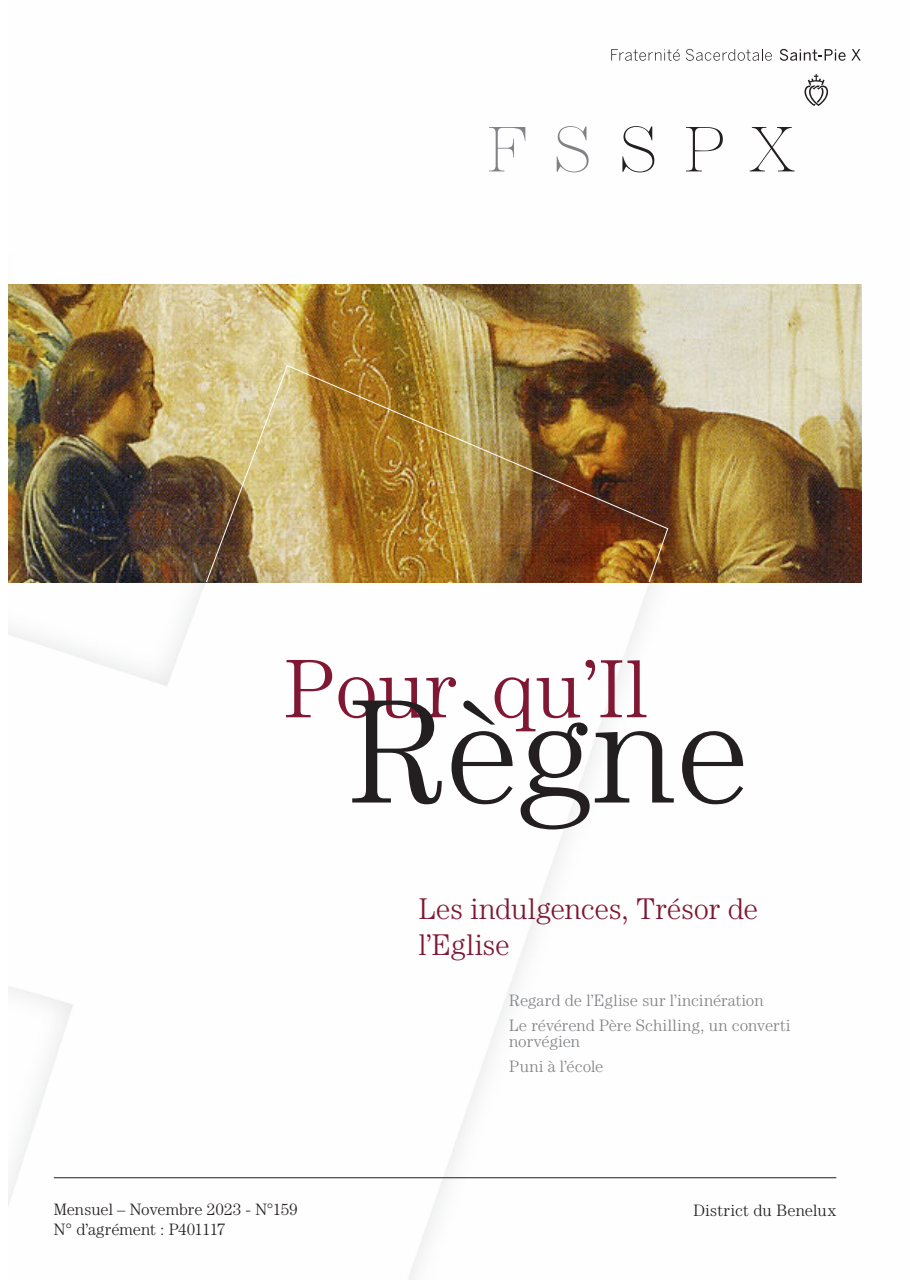
<style>
.page{position:relative;width:910px;height:1280px;background:#fff}
.page>*{position:absolute;margin:0;border:0;box-sizing:border-box;transform-origin:0 0}
.t1{font:300 148.2px "Century Std";color:#231f20}
.t2{font:300 30px/36px "Century Std";letter-spacing:-.005em;color:#801733}
.t3{font:300 16.5px/16.5px "Century Std";color:#808285}
.Ad_body{font:300 16.5px "Century Std";color:#231f20}
</style>
<div class="page">
<img style="left:9px;top:48px;width:853px;height:1232px">
<svg style="left:286px;top:660px;width:46px;height:57px"></svg>
<svg style="left:338px;top:677px;width:118px;height:41px"></svg>
<svg style="left:495px;top:660px;width:151px;height:71px"></svg>
<hr style="left:54px;top:1177px;width:782px;height:1px;background:#231f20">
<svg style="left:489px;top:127px;width:36px;height:44px"></svg>
<svg style="left:686px;top:127px;width:37px;height:44px"></svg>
<svg style="left:557px;top:126px;width:32px;height:46px"></svg>
<svg style="left:622px;top:126px;width:32px;height:46px"></svg>
<svg style="left:750px;top:127px;width:45px;height:44px"></svg>
<svg style="left:804px;top:74px;width:24px;height:32px"></svg>
<svg style="left:611px;top:49px;width:69px;height:12px"></svg>
<svg style="left:686px;top:49px;width:86px;height:12px"></svg>
<svg style="left:780px;top:49px;width:81px;height:12px"></svg>
<img style="left:9px;top:285px;width:852px;height:298px">
<img style="left:156px;top:286px;width:512px;height:296px">
<p class="Ad_body" style="left:54px;top:1200px;width:245px">Mensuel – Novembre 2023 - N°159</p>
<p class="Ad_body" style="left:54px;top:1219px;width:173px">N° d’agrément : P401117</p>
<h1 class="t1" style="left:349px;top:667px;width:402px">Règne</h1>
<p class="t2" style="left:419px;top:890px;width:341px">Les indulgences, Trésor de l’Eglise</p>
<p class="t3" style="left:509px;top:992px;width:256px">Regard de l’Eglise sur l’incinération</p>
<p class="t3" style="left:509px;top:1017px;width:283px">Le révérend Père Schilling, un converti norvégien</p>
<p class="t3" style="left:509px;top:1058px;width:96px">Puni à l’école</p>
<p class="Ad_body" style="left:693px;top:1201px;width:144px">District du Benelux</p>
</div>
